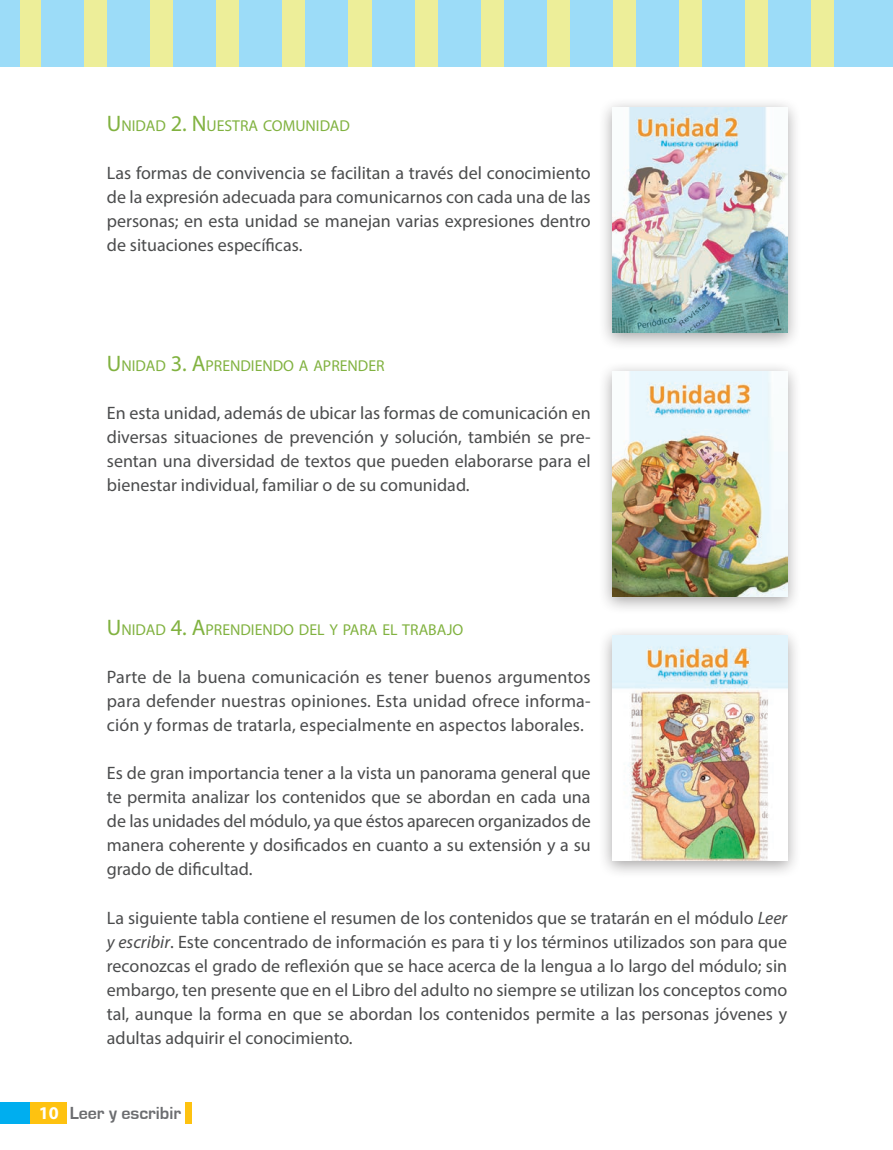
<style>
.page{position:relative;width:893px;height:1150px;background:#fff}
.page>*{position:absolute;margin:0;border:0;box-sizing:border-box;transform-origin:0 0}
.t1{font:18px/24px "Myriad Pro";color:#4b4c4d;text-align:justify}
.t2{font:700 18px "Eurostile";color:#6c6d70}
.t3{font:15.75px "Myriad Pro";color:#81b240}
.s1{font-size:22.5px}
.s2{font-style:italic}
.s3{font-family:"Myriad Pro";color:#fff}
</style>
<div class="page">
<div style="left:0;top:1101px;width:67px;height:22px;background:#fec210"></div>
<div style="left:186px;top:1101px;width:6px;height:22px;background:#fec210"></div>
<div style="left:0;top:1101px;width:30px;height:22px;background:#00aeef"></div>
<div style="left:0;top:0;width:876px;height:67px;background:#edee99"></div>
<div style="left:0;top:0;width:20px;height:67px;background:#9cdcf8"></div>
<div style="left:41px;top:0;width:43px;height:67px;background:#9cdcf8"></div>
<div style="left:107px;top:0;width:43px;height:67px;background:#9cdcf8"></div>
<div style="left:173px;top:0;width:43px;height:67px;background:#9cdcf8"></div>
<div style="left:240px;top:0;width:42px;height:67px;background:#9cdcf8"></div>
<div style="left:306px;top:0;width:42px;height:67px;background:#9cdcf8"></div>
<div style="left:372px;top:0;width:42px;height:67px;background:#9cdcf8"></div>
<div style="left:438px;top:0;width:42px;height:67px;background:#9cdcf8"></div>
<div style="left:504px;top:0;width:42px;height:67px;background:#9cdcf8"></div>
<div style="left:570px;top:0;width:42px;height:67px;background:#9cdcf8"></div>
<div style="left:636px;top:0;width:43px;height:67px;background:#9cdcf8"></div>
<div style="left:702px;top:0;width:43px;height:67px;background:#9cdcf8"></div>
<div style="left:768px;top:0;width:43px;height:67px;background:#9cdcf8"></div>
<div style="left:834px;top:0;width:59px;height:67px;background:#9cdcf8"></div>
<div style="left:598px;top:97px;width:203px;height:253px;background:#231f20;opacity:.4"></div>
<img style="left:612px;top:107px;width:175px;height:225px">
<div style="left:598px;top:625px;width:203px;height:253px;background:#231f20;opacity:.4"></div>
<img style="left:612px;top:635px;width:175px;height:225px">
<div style="left:598px;top:361px;width:203px;height:253px;background:#231f20;opacity:.4"></div>
<img style="left:612px;top:371px;width:175px;height:225px">
<p class="t3" style="left:107px;top:116px;width:245px"><span class="s1">U</span>NIDAD <span class="s1">2. N</span> UESTRA COMUNIDAD</p>
<p class="t1" style="left:107px;top:161px;width:485px">Las formas de convivencia se facilitan a través del conocimiento de la expresión adecuada para comunicarnos con cada una de las personas; en esta unidad se manejan varias expresiones dentro de situaciones específicas.</p>
<p class="t3" style="left:107px;top:356px;width:279px"><span class="s1">U</span>NIDAD <span class="s1">3. A</span>PRENDIENDO A APRENDER</p>
<p class="t1" style="left:107px;top:401px;width:485px">En esta unidad, además de ubicar las formas de comunicación en diversas situaciones de prevención y solución, también se pre&shy;sentan una diversidad de textos que pueden elaborarse para el bienestar individual, familiar o de su comunidad.</p>
<p class="t3" style="left:107px;top:620px;width:358px"><span class="s1">U</span>NIDAD <span class="s1">4. A</span>PRENDIENDO DEL Y PARA EL TRABAJO</p>
<p class="t1" style="left:107px;top:665px;width:485px">Parte de la buena comunicación es tener buenos argumentos para defender nuestras opiniones. Esta unidad ofrece informa&shy;ción y formas de tratarla, especialmente en aspectos laborales.</p>
<p class="t1" style="left:107px;top:761px;width:485px">Es de gran importancia tener a la vista un panorama general que te permita analizar los contenidos que se abordan en cada una de las unidades del módulo, ya que éstos aparecen organizados de manera coherente y dosificados en cuanto a su extensión y a su grado de dificultad.</p>
<p class="t1" style="left:107px;top:905px;width:682px">La siguiente tabla contiene el resumen de los contenidos que se tratarán en el módulo <span class="s2">Leer y escribir</span>. Este concentrado de información es para ti y los términos utilizados son para que reconozcas el grado de reflexión que se hace acerca de la lengua a lo largo del módulo; sin embargo, ten presente que en el Libro del adulto no siempre se utilizan los conceptos como tal, aunque la forma en que se abordan los contenidos permite a las personas jóvenes y adultas adquirir el conocimiento.</p>
<p class="t2" style="left:39px;top:1102px;width:144px"><span class="s3">10</span> Leer y escribir</p>
</div>
